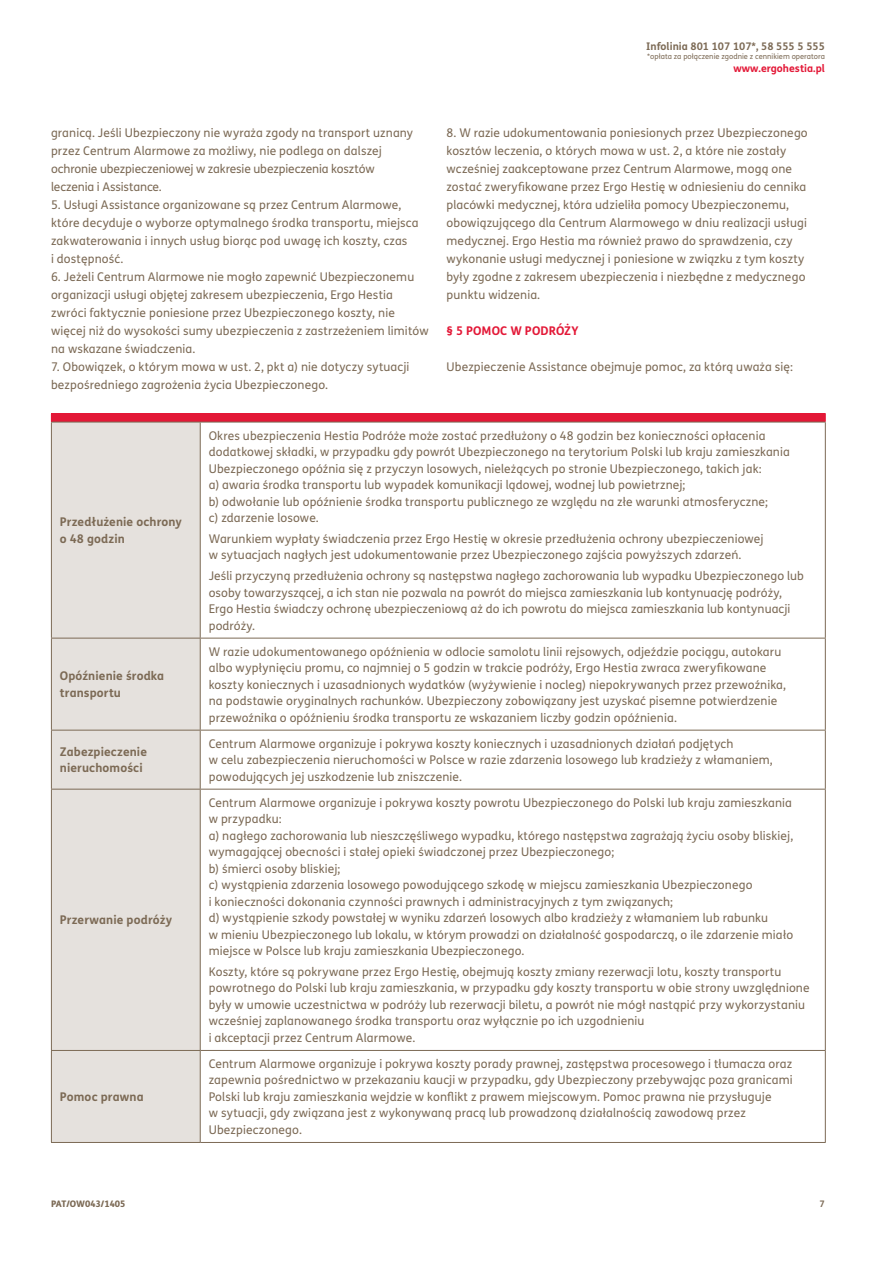
<style>
.page{position:relative;width:893px;height:1263px;background:#fff}
.page>*{position:absolute;margin:0;border:0;box-sizing:border-box;transform-origin:0 0}
.t1{font:12px/16.5px "FS Me";letter-spacing:.01em;color:#7c6a55}
.t2{font:700 12px/16.5px "FS Me";letter-spacing:.01em;color:#7c6a55}
.t3{font:700 12px "FS Me";letter-spacing:.01em;color:#e31837}
.t4{font:700 10.5px "FS Me";color:#7c6a55}
.t5{font:700 10.5px "FS Me";color:#e31837}
.t6{font:800 9px "FS Me";color:#7c6a55}
.t7{font:700 9px "FS Me";color:#7c6a55}
.t8{font:7.5px "FS Me";color:#7c6a55}
</style>
<div class="page">
<div style="left:51px;top:414px;width:774px;height:8px;background:#e31837"></div>
<div style="left:52px;top:423px;width:148px;height:719px;background:#e5e1dd"></div>
<hr style="left:51px;top:422px;width:149px;height:1px;background:#7c6a55">
<hr style="left:51px;top:422px;width:1px;height:216px;background:#7c6a55">
<hr style="left:200px;top:422px;width:626px;height:1px;background:#7c6a55">
<hr style="left:200px;top:422px;width:1px;height:216px;background:#7c6a55">
<hr style="left:825px;top:422px;width:1px;height:216px;background:#7c6a55">
<hr style="left:51px;top:638px;width:149px;height:1px;background:#7c6a55">
<hr style="left:51px;top:638px;width:1px;height:92px;background:#7c6a55">
<hr style="left:200px;top:638px;width:626px;height:1px;background:#7c6a55">
<hr style="left:200px;top:638px;width:1px;height:92px;background:#7c6a55">
<hr style="left:825px;top:638px;width:1px;height:92px;background:#7c6a55">
<hr style="left:51px;top:730px;width:149px;height:1px;background:#7c6a55">
<hr style="left:51px;top:730px;width:1px;height:59px;background:#7c6a55">
<hr style="left:200px;top:730px;width:626px;height:1px;background:#7c6a55">
<hr style="left:200px;top:730px;width:1px;height:59px;background:#7c6a55">
<hr style="left:825px;top:730px;width:1px;height:59px;background:#7c6a55">
<hr style="left:51px;top:789px;width:149px;height:1px;background:#7c6a55">
<hr style="left:51px;top:789px;width:1px;height:261px;background:#7c6a55">
<hr style="left:200px;top:789px;width:626px;height:1px;background:#7c6a55">
<hr style="left:200px;top:789px;width:1px;height:261px;background:#7c6a55">
<hr style="left:825px;top:789px;width:1px;height:261px;background:#7c6a55">
<hr style="left:51px;top:1050px;width:149px;height:1px;background:#7c6a55">
<hr style="left:51px;top:1051px;width:1px;height:91px;background:#7c6a55">
<hr style="left:200px;top:1050px;width:626px;height:1px;background:#7c6a55">
<hr style="left:200px;top:1051px;width:1px;height:91px;background:#7c6a55">
<hr style="left:825px;top:1051px;width:1px;height:91px;background:#7c6a55">
<hr style="left:51px;top:1142px;width:149px;height:1px;background:#7c6a55">
<hr style="left:200px;top:1142px;width:626px;height:1px;background:#7c6a55">
<hr style="left:51px;top:413px;width:149px;height:1px;background:#e31837">
<hr style="left:200px;top:413px;width:626px;height:1px;background:#e31837">
<p class="t4" style="left:646px;top:39px;width:180px">Infolinia 801 107 107*, 58 555 5 555</p>
<p class="t8" style="left:647px;top:52px;width:179px">*opłata za połączenie zgodnie z cennikiem operatora</p>
<p class="t5" style="left:734px;top:60px;width:93px">www.ergohestia.pl</p>
<p class="t1" style="left:51px;top:123px;width:363px;line-height:18px">granicą. Jeśli Ubezpieczony nie wyraża zgody na transport uznany przez Centrum Alarmowe za możliwy, nie podlega on dalszej ochronie ubezpieczeniowej w zakresie ubezpieczenia kosztów leczenia i Assistance.</p>
<p class="t1" style="left:51px;top:195px;width:369px;line-height:18px">5. Usługi Assistance organizowane są przez Centrum Alarmowe, które decyduje o wyborze optymalnego środka transportu, miejsca zakwaterowania i innych usług biorąc pod uwagę ich koszty, czas<br>i dostępność.</p>
<p class="t1" style="left:51px;top:267px;width:379px;line-height:18px">6. Jeżeli Centrum Alarmowe nie mogło zapewnić Ubezpieczonemu organizacji usługi objętej zakresem ubezpieczenia, Ergo Hestia zwróci faktycznie poniesione przez Ubezpieczonego koszty, nie więcej niż do wysokości sumy ubezpieczenia z zastrzeżeniem limitów na wskazane świadczenia.</p>
<p class="t1" style="left:51px;top:357px;width:360px;line-height:18px">7. Obowiązek, o którym mowa w ust. 2, pkt a) nie dotyczy sytuacji bezpośredniego zagrożenia życia Ubezpieczonego.</p>
<p class="t1" style="left:446px;top:123px;width:363px;line-height:18px">8. W razie udokumentowania poniesionych przez Ubezpieczonego kosztów leczenia, o których mowa w ust. 2, a które nie zostały wcześniej zaakceptowane przez Centrum Alarmowe, mogą one zostać zweryfikowane przez Ergo Hestię w odniesieniu do cennika placówki medycznej, która udzieliła pomocy Ubezpieczonemu, obowiązującego dla Centrum Alarmowego w dniu realizacji usługi medycznej. Ergo Hestia ma również prawo do sprawdzenia, czy wykonanie usługi medycznej i poniesione w związku z tym koszty były zgodne z zakresem ubezpieczenia i niezbędne z medycznego punktu widzenia.</p>
<p class="t3" style="left:446px;top:321px;width:133px">§ 5 POMOC W PODRÓŻY</p>
<p class="t1" style="left:446px;top:358px;width:348px">Ubezpieczenie Assistance obejmuje pomoc, za którą uważa się:</p>
<p class="t2" style="left:60px;top:513px;width:123px">Przedłużenie ochrony o 48 godzin</p>
<p class="t2" style="left:60px;top:667px;width:106px">Opóźnienie środka transportu</p>
<p class="t1" style="left:209px;top:427px;width:583px">Okres ubezpieczenia Hestia Podróże może zostać przedłużony o 48 godzin bez konieczności opłacenia dodatkowej składki, w przypadku gdy powrót Ubezpieczonego na terytorium Polski lub kraju zamieszkania Ubezpieczonego opóźnia się z przyczyn losowych, nieleżących po stronie Ubezpieczonego, takich jak:<br>a) awaria środka transportu lub wypadek komunikacji lądowej, wodnej lub powietrznej;<br>b) odwołanie lub opóźnienie środka transportu publicznego ze względu na złe warunki atmosferyczne;<br>c) zdarzenie losowe.</p>
<p class="t1" style="left:209px;top:530px;width:556px">Warunkiem wypłaty świadczenia przez Ergo Hestię w okresie przedłużenia ochrony ubezpieczeniowej w sytuacjach nagłych jest udokumentowanie przez Ubezpieczonego zajścia powyższych zdarzeń.</p>
<p class="t1" style="left:209px;top:567px;width:597px">Jeśli przyczyną przedłużenia ochrony są następstwa nagłego zachorowania lub wypadku Ubezpieczonego lub osoby towarzyszącej, a ich stan nie pozwala na powrót do miejsca zamieszkania lub kontynuację podróży, Ergo Hestia świadczy ochronę ubezpieczeniową aż do ich powrotu do miejsca zamieszkania lub kontynuacji podróży.</p>
<p class="t1" style="left:209px;top:643px;width:579px">W razie udokumentowanego opóźnienia w odlocie samolotu linii rejsowych, odjeździe pociągu, autokaru albo wypłynięciu promu, co najmniej o 5 godzin w trakcie podróży, Ergo Hestia zwraca zweryfikowane koszty koniecznych i uzasadnionych wydatków (wyżywienie i nocleg) niepokrywanych przez przewoźnika, na podstawie oryginalnych rachunków. Ubezpieczony zobowiązany jest uzyskać pisemne potwierdzenie przewoźnika o opóźnieniu środka transportu ze wskazaniem liczby godzin opóźnienia.</p>
<p class="t2" style="left:60px;top:743px;width:89px">Zabezpieczenie nieruchomości</p>
<p class="t1" style="left:209px;top:735px;width:566px">Centrum Alarmowe organizuje i pokrywa koszty koniecznych i uzasadnionych działań podjętych<br>w celu zabezpieczenia nieruchomości w Polsce w razie zdarzenia losowego lub kradzieży z włamaniem, powodujących jej uszkodzenie lub zniszczenie.</p>
<p class="t2" style="left:60px;top:911px;width:114px">Przerwanie podróży</p>
<p class="t2" style="left:60px;top:1088px;width:85px">Pomoc prawna</p>
<p class="t1" style="left:209px;top:794px;width:586px">Centrum Alarmowe organizuje i pokrywa koszty powrotu Ubezpieczonego do Polski lub kraju zamieszkania w przypadku:<br>a) nagłego zachorowania lub nieszczęśliwego wypadku, którego następstwa zagrażają życiu osoby bliskiej, wymagającej obecności i stałej opieki świadczonej przez Ubezpieczonego;<br>b) śmierci osoby bliskiej;<br>c) wystąpienia zdarzenia losowego powodującego szkodę w miejscu zamieszkania Ubezpieczonego<br>i konieczności dokonania czynności prawnych i administracyjnych z tym związanych;<br>d) wystąpienie szkody powstałej w wyniku zdarzeń losowych albo kradzieży z włamaniem lub rabunku<br>w mieniu Ubezpieczonego lub lokalu, w którym prowadzi on działalność gospodarczą, o ile zdarzenie miało miejsce w Polsce lub kraju zamieszkania Ubezpieczonego.</p>
<p class="t1" style="left:209px;top:963px;width:602px">Koszty, które są pokrywane przez Ergo Hestię, obejmują koszty zmiany rezerwacji lotu, koszty transportu powrotnego do Polski lub kraju zamieszkania, w przypadku gdy koszty transportu w obie strony uwzględnione były w umowie uczestnictwa w podróży lub rezerwacji biletu, a powrót nie mógł nastąpić przy wykorzystaniu wcześniej zaplanowanego środka transportu oraz wyłącznie po ich uzgodnieniu<br>i akceptacji przez Centrum Alarmowe.</p>
<p class="t1" style="left:209px;top:1055px;width:585px">Centrum Alarmowe organizuje i pokrywa koszty porady prawnej, zastępstwa procesowego i tłumacza oraz zapewnia pośrednictwo w przekazaniu kaucji w przypadku, gdy Ubezpieczony przebywając poza granicami Polski lub kraju zamieszkania wejdzie w konflikt z prawem miejscowym. Pomoc prawna nie przysługuje<br>w sytuacji, gdy związana jest z wykonywaną pracą lub prowadzoną działalnością zawodową przez Ubezpieczonego.</p>
<p class="t6" style="left:51px;top:1197px;width:76px">PAT/OW043/1405</p>
<p class="t7" style="left:820px;top:1197px;width:7px">7</p>
</div>
